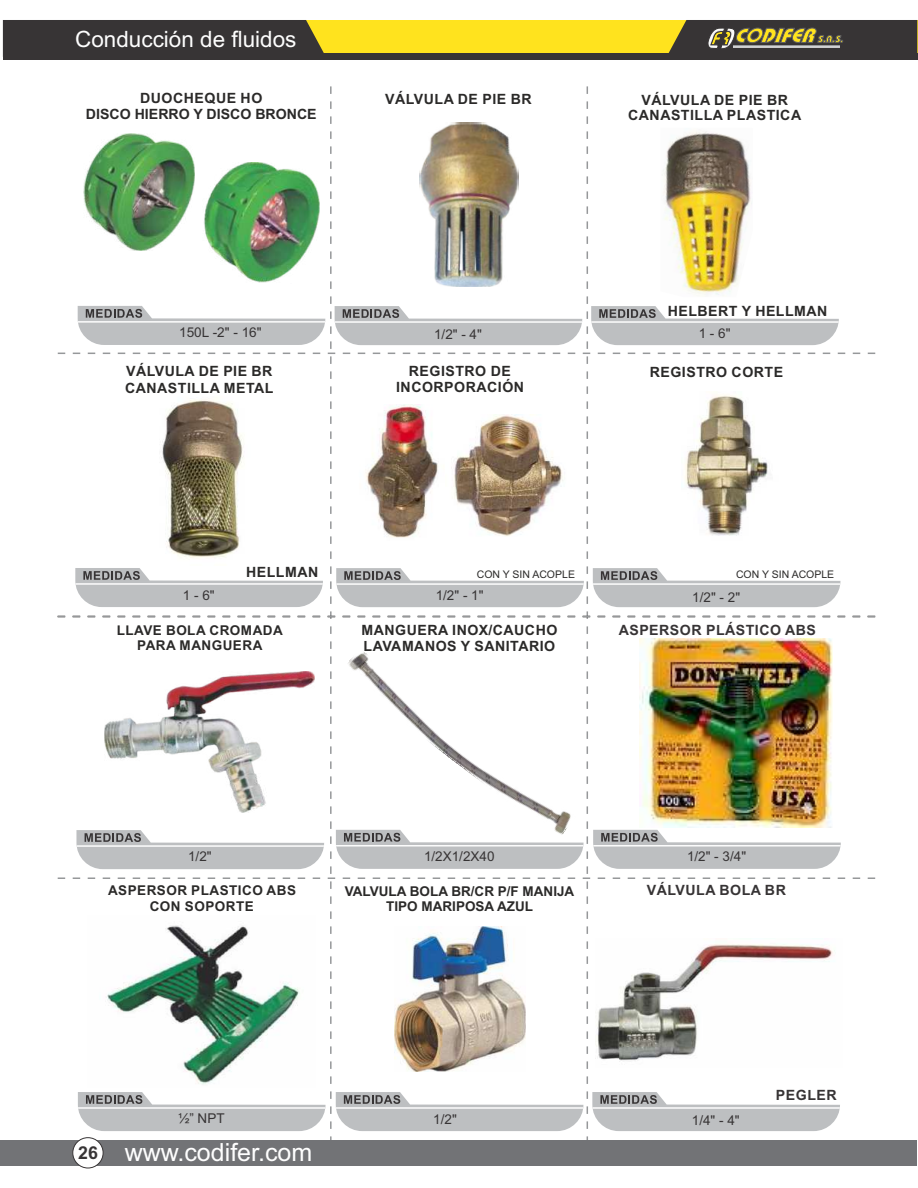
<style>
.page{position:relative;width:918px;height:1188px;background:#fff}
.page>*{position:absolute;margin:0;border:0;box-sizing:border-box;transform-origin:0 0}
.t1{font:25.05px "Arial";color:#fefefe}
.t2{font:22.5px "Arial";color:#fefefe}
.t3{font:700 17.7px "Arial";color:#373435}
.t4{font:700 14.1px/15.3px "Arial";letter-spacing:.035em;color:#2b2a29;text-align:center}
.t5{font:700 14.1px "Arial";letter-spacing:.035em;color:#373435}
.t6{font:700 14.1px/15.8px "Arial";color:#2b2a29;text-align:center}
.t7{font:13.5px "Arial";color:#373435}
.t8{font:700 13.5px/15.1px "Arial";letter-spacing:.035em;color:#2b2a29;text-align:center}
.t9{font:700 13.5px/15.1px "Arial";color:#2b2a29;text-align:center}
.t10{font:10.5px "Arial";color:#2b2a29}
</style>
<div class="page">
<img style="left:57px;top:86px;width:818px;height:1054px">
<img style="left:87px;top:916px;width:229px;height:172px">
<img style="left:394px;top:926px;width:132px;height:145px">
<img style="left:596px;top:939px;width:247px;height:128px">
<div style="left:3px;top:20px;width:914px;height:37px;background:#ffe31e"></div>
<div style="left:3px;top:20px;width:321px;height:33px;background:#373435"></div>
<div style="left:3px;top:53px;width:914px;height:7px;background:#373435"></div>
<div style="left:1px;top:1140px;width:916px;height:26px;background:#727376"></div>
<svg style="left:668px;top:20px;width:249px;height:33px;background:#554f38"></svg>
<hr style="left:733px;top:45px;width:106px;height:3px;background:#fff">
<div style="left:72px;top:1137px;width:32px;height:31px;background:#fefefe;border:1px solid #373435;border-radius:50%"></div>
<img style="left:340px;top:648px;width:236px;height:191px">
<h2 class="t2" style="left:75px;top:24px;width:223px">Conducción de fluidos</h2>
<p class="t6" style="left:86px;top:90px;width:232px">DUOCHEQUE HO<br>DISCO HIERRO Y DISCO BRONCE</p>
<p class="t4" style="left:385px;top:92px;width:148px">VÁLVULA DE PIE BR</p>
<p class="t4" style="left:628px;top:92px;width:175px">VÁLVULA DE PIE BR<br>CANASTILLA PLASTICA</p>
<p class="t4" style="left:668px;top:304px;width:161px">HELBERT Y HELLMAN</p>
<p class="t7" style="left:179px;top:323px;width:84px">150L -2" - 16"</p>
<p class="t7" style="left:434px;top:324px;width:49px">1/2" - 4"</p>
<p class="t4" style="left:125px;top:363px;width:150px;line-height:16.4px;text-align:left">VÁLVULA DE PIE BR<br>CANASTILLA METAL</p>
<p class="t4" style="left:396px;top:364px;width:129px;line-height:15.8px">REGISTRO DE<br>INCORPORACIÓN</p>
<p class="t7" style="left:699px;top:324px;width:33px">1 - 6"</p>
<p class="t4" style="left:650px;top:364px;width:135px">REGISTRO CORTE</p>
<p class="t4" style="left:246px;top:565px;width:74px">HELLMAN</p>
<p class="t10" style="left:477px;top:567px;width:100px">CON Y SIN ACOPLE</p>
<p class="t10" style="left:736px;top:567px;width:100px">CON Y SIN ACOPLE</p>
<p class="t7" style="left:183px;top:586px;width:33px">1 - 6"</p>
<p class="t7" style="left:436px;top:586px;width:49px">1/2" - 1"</p>
<p class="t7" style="left:692px;top:588px;width:49px">1/2" - 2"</p>
<p class="t8" style="left:117px;top:623px;width:168px">LLAVE BOLA CROMADA<br>PARA MANGUERA</p>
<p class="t4" style="left:362px;top:623px;width:197px">MANGUERA INOX/CAUCHO</p>
<p class="t5" style="left:619px;top:620px;width:199px">ASPERSOR PLÁSTICO ABS</p>
<p class="t4" style="left:364px;top:638px;width:193px">LAVAMANOS Y SANITARIO</p>
<p class="t7" style="left:188px;top:847px;width:25px">1/2"</p>
<p class="t8" style="left:108px;top:883px;width:190px">ASPERSOR PLASTICO ABS<br>CON SOPORTE</p>
<p class="t7" style="left:424px;top:847px;width:72px">1/2X1/2X40</p>
<p class="t9" style="left:345px;top:884px;width:231px">VALVULA BOLA BR/CR P/F MANIJA<br>TIPO MARIPOSA AZUL</p>
<p class="t3" style="left:78px;top:1140px;width:21px">26</p>
<p class="t7" style="left:178px;top:1109px;width:48px">½” NPT</p>
<h1 class="t1" style="left:125px;top:1135px;width:189px">www.codifer.com</h1>
<p class="t7" style="left:433px;top:1110px;width:25px">1/2"</p>
<p class="t7" style="left:687px;top:847px;width:61px">1/2" - 3/4"</p>
<p class="t5" style="left:647px;top:881px;width:141px">VÁLVULA BOLA BR</p>
<p class="t7" style="left:692px;top:1111px;width:49px">1/4" - 4"</p>
<p class="t5" style="left:776px;top:1085px;width:62px">PEGLER</p>
</div>
